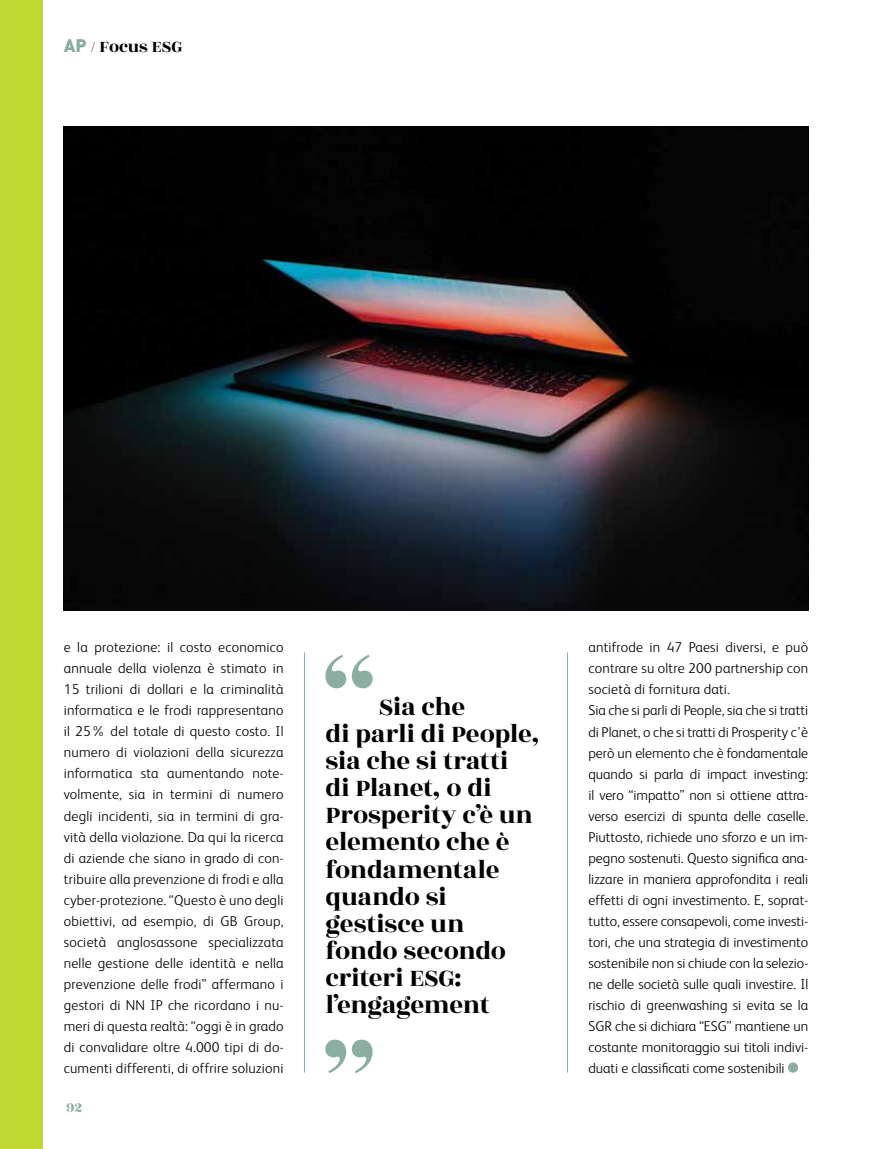
<style>
.page{position:relative;width:872px;height:1149px;background:#fff}
.page>*{position:absolute;margin:0;border:0;box-sizing:border-box;transform-origin:0 0}
.t1{font:27px/27px "Rozha One";letter-spacing:-.015em;color:#000}
.t2{font:18px "Rozha One";color:#000}
.t3{font:15px "Rozha One";color:#8baea1}
.t4{font:300 14.25px/21px "FS Albert";color:#000;text-align:justify}
.s1{font-family:"DIN Pro";font-weight:900;color:#8baea1}
</style>
<div class="page">
<div style="left:0;top:0;width:43px;height:1148px;background:#bfd730"></div>
<div style="left:788px;top:1062px;width:10px;height:10px;background:#8baea1;border-radius:50%"></div>
<hr style="left:567px;top:652px;width:1px;height:420px;background:#8baea1">
<hr style="left:304px;top:652px;width:1px;height:420px;background:#8baea1">
<img style="left:64px;top:127px;width:744px;height:483px">
<svg style="left:325px;top:654px;width:48px;height:34px"></svg>
<svg style="left:325px;top:1039px;width:48px;height:33px"></svg>
<p class="t2" style="left:64px;top:35px;width:120px"><span class="s1">AP</span> / Focus ESG</p>
<p class="t4" style="left:64px;top:636px;width:221px">e la protezione: il costo economico annuale della violenza è stimato in 15 trilioni di dollari e la criminalità informatica e le frodi rappresentano il 25% del totale di questo costo. Il numero di violazioni della sicurezza informatica sta aumentando note&shy;volmente, sia in termini di numero degli incidenti, sia in termini di gra&shy;vità della violazione. Da qui la ricerca di aziende che siano in grado di con&shy;tribuire alla prevenzione di frodi e alla cyber-protezione. “Questo è uno degli obiettivi, ad esempio, di GB Group, società anglosassone specializzata nelle gestione delle identità e nella prevenzione delle frodi” affermano i gestori di NN IP che ricordano i nu&shy;meri di questa realtà: “oggi è in grado di convalidare oltre 4.000 tipi di do&shy;cumenti differenti, di offrire soluzioni</p>
<p class="t4" style="left:588px;top:636px;width:221px;text-align:left">antifrode in 47 Paesi diversi, e può contrare su oltre 200 partnership con società di fornitura dati.<br>Sia che si parli di People, sia che si tratti di Planet, o che si tratti di Prosperity c’è però un elemento che è fondamentale quando si parla di impact investing: il vero “impatto” non si ottiene attra&shy;verso esercizi di spunta delle caselle.<br>Piuttosto, richiede uno sforzo e un im&shy;pegno sostenuti. Questo significa ana&shy;lizzare in maniera approfondita i reali effetti di ogni investimento. E, soprat&shy;tutto, essere consapevoli, come investi&shy;tori, che una strategia di investimento sostenibile non si chiude con la selezio&shy;ne delle società sulle quali investire. Il rischio di greenwashing si evita se la SGR che si dichiara “ESG” mantiene un costante monitoraggio sui titoli indivi&shy;duati e classificati come sostenibili</p>
<h1 class="t1" style="left:325px;top:695px;width:216px;text-indent:53px">Sia che<br>di parli di People, sia che si tratti di Planet, o di<br>Prosperity c’è un elemento che è fondamentale quando si gestisce un fondo secondo criteri ESG: l’engagement</h1>
<p class="t3" style="left:66px;top:1097px;width:18px">92</p>
</div>
